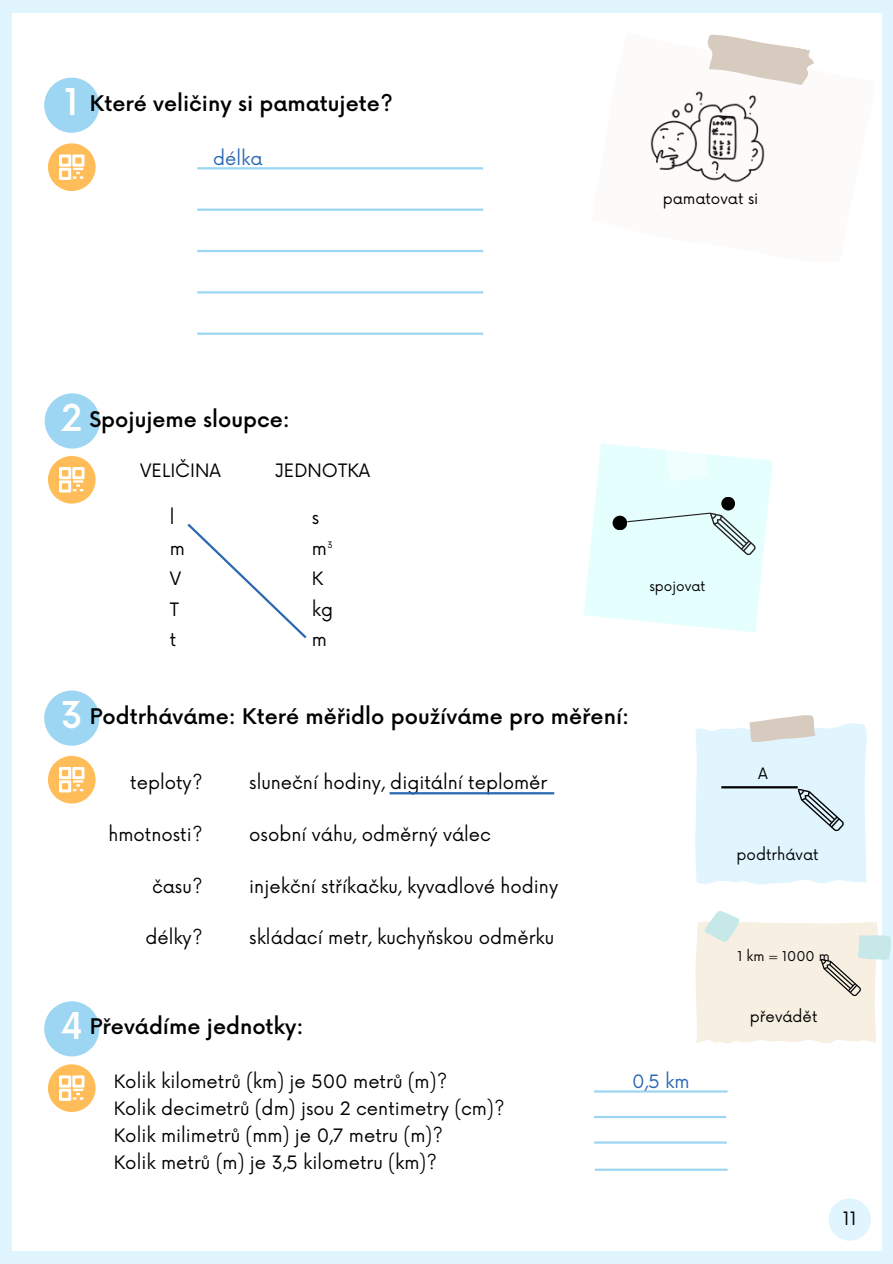
<style>
.page{position:relative;width:893px;height:1264px;background:#fff}
.page>*{position:absolute;margin:0;border:0;box-sizing:border-box;transform-origin:0 0}
.t1{font:500 36px "Now";color:#fff}
.t2{font:500 21px "Now";color:#000}
.t3{font:18px "Now";color:#000}
.t4{font:18px "Now";color:#2a68b2}
.t5{font:15.3px "Now";color:#000}
.t6{font:15px "Now";color:#000}
.t7{font:13.5px "Now";color:#000}
.t8{font:13.2px "Now";color:#000}
</style>
<div class="page">
<div style="left:0;top:0;width:892px;height:1263px;background:#e1f5ff"></div>
<div style="left:12px;top:13px;width:869px;height:1237px;background:#fff"></div>
<div style="left:44px;top:78px;width:55px;height:55px;background:#9dd6f2;border-radius:50%"></div>
<svg style="left:48px;top:143px;width:47px;height:48px"></svg>
<div style="left:828px;top:1198px;width:42px;height:42px;background:#e1f5ff;border-radius:50%"></div>
<hr style="left:197px;top:167px;width:286px;height:2px;background:#9dd6f2">
<hr style="left:197px;top:208px;width:286px;height:3px;background:#9dd6f2">
<hr style="left:197px;top:250px;width:286px;height:2px;background:#9dd6f2">
<hr style="left:197px;top:291px;width:286px;height:2px;background:#9dd6f2">
<hr style="left:197px;top:332px;width:286px;height:3px;background:#9dd6f2">
<div style="left:45px;top:393px;width:55px;height:55px;background:#9dd6f2;border-radius:50%"></div>
<div style="left:44px;top:690px;width:55px;height:55px;background:#9dd6f2;border-radius:50%"></div>
<hr style="left:389px;top:792px;width:165px;height:2px;background:#2a68b2">
<hr style="left:594px;top:1090px;width:133px;height:2px;background:#9dd6f2">
<hr style="left:594px;top:1115px;width:132px;height:3px;background:#9dd6f2">
<hr style="left:594px;top:1141px;width:132px;height:2px;background:#9dd6f2">
<div style="left:44px;top:1001px;width:55px;height:55px;background:#9dd6f2;border-radius:50%"></div>
<hr style="left:594px;top:1168px;width:133px;height:2px;background:#9dd6f2">
<svg style="left:48px;top:456px;width:47px;height:47px"></svg>
<svg style="left:48px;top:755px;width:47px;height:48px"></svg>
<svg style="left:48px;top:1064px;width:47px;height:47px"></svg>
<svg style="left:187px;top:523px;width:120px;height:116px"></svg>
<svg style="left:584px;top:443px;width:188px;height:189px"></svg>
<svg style="left:707px;top:34px;width:107px;height:51px"></svg>
<svg style="left:695px;top:715px;width:171px;height:169px;background:#dff0f8"></svg>
<hr style="left:721px;top:786px;width:76px;height:2px;background:#000">
<svg style="left:695px;top:910px;width:196px;height:133px"></svg>
<img style="left:650px;top:91px;width:115px;height:92px">
<p class="t1" style="left:65px;top:83px;width:16px">1</p>
<p class="t2" style="left:90px;top:92px;width:304px">Které veličiny si pamatujete?</p>
<p class="t4" style="left:213px;top:148px;width:51px">délka</p>
<p class="t6" style="left:662px;top:190px;width:97px">pamatovat si</p>
<p class="t1" style="left:61px;top:398px;width:23px">2</p>
<p class="t2" style="left:89px;top:407px;width:202px">Spojujeme sloupce:</p>
<p class="t3" style="left:140px;top:460px;width:82px">VELIČINA</p>
<p class="t3" style="left:275px;top:460px;width:97px">JEDNOTKA</p>
<p class="t3" style="left:170px;top:508px;width:6px">l</p>
<p class="t3" style="left:170px;top:538px;width:17px">m</p>
<p class="t3" style="left:170px;top:568px;width:13px">V</p>
<p class="t3" style="left:170px;top:599px;width:11px">T</p>
<p class="t3" style="left:170px;top:629px;width:8px">t</p>
<p class="t3" style="left:312px;top:508px;width:9px">s</p>
<p class="t3" style="left:312px;top:538px;width:23px">m³</p>
<p class="t3" style="left:312px;top:568px;width:13px">K</p>
<p class="t3" style="left:312px;top:599px;width:23px">kg</p>
<p class="t3" style="left:312px;top:629px;width:17px">m</p>
<p class="t1" style="left:61px;top:696px;width:24px">3</p>
<p class="t2" style="left:90px;top:705px;width:541px">Podtrháváme: Které měřidlo používáme pro měření:</p>
<p class="t3" style="left:130px;top:773px;width:74px">teploty?</p>
<p class="t3" style="left:108px;top:824px;width:96px">hmotnosti?</p>
<p class="t3" style="left:152px;top:876px;width:52px">času?</p>
<p class="t3" style="left:145px;top:927px;width:59px">délky?</p>
<p class="t3" style="left:249px;top:773px;width:299px">sluneční hodiny, digitální teploměr</p>
<p class="t3" style="left:249px;top:824px;width:243px">osobní váhu, odměrný válec</p>
<p class="t3" style="left:249px;top:876px;width:310px">injekční stříkačku, kyvadlové hodiny</p>
<p class="t3" style="left:249px;top:927px;width:306px">skládací metr, kuchyňskou odměrku</p>
<p class="t7" style="left:649px;top:578px;width:58px">spojovat</p>
<p class="t1" style="left:60px;top:1006px;width:24px">4</p>
<p class="t2" style="left:90px;top:1015px;width:215px">Převádíme jednotky:</p>
<p class="t3" style="left:114px;top:1071px;width:335px">Kolik kilometrů (km) je 500 metrů (m)?</p>
<p class="t3" style="left:114px;top:1098px;width:392px">Kolik decimetrů (dm) jsou 2 centimetry (cm)?</p>
<p class="t3" style="left:114px;top:1125px;width:331px">Kolik milimetrů (mm) je 0,7 metru (m)?</p>
<p class="t3" style="left:114px;top:1152px;width:325px">Kolik metrů (m) je 3,5 kilometru (km)?</p>
<p class="t4" style="left:632px;top:1071px;width:59px">0,5 km</p>
<p class="t5" style="left:758px;top:764px;width:11px">A</p>
<p class="t6" style="left:736px;top:846px;width:84px">podtrhávat</p>
<p class="t8" style="left:737px;top:948px;width:94px">1 km = 1000 m</p>
<p class="t6" style="left:749px;top:1007px;width:69px">převádět</p>
<p class="t3" style="left:842px;top:1208px;width:15px">11</p>
</div>
